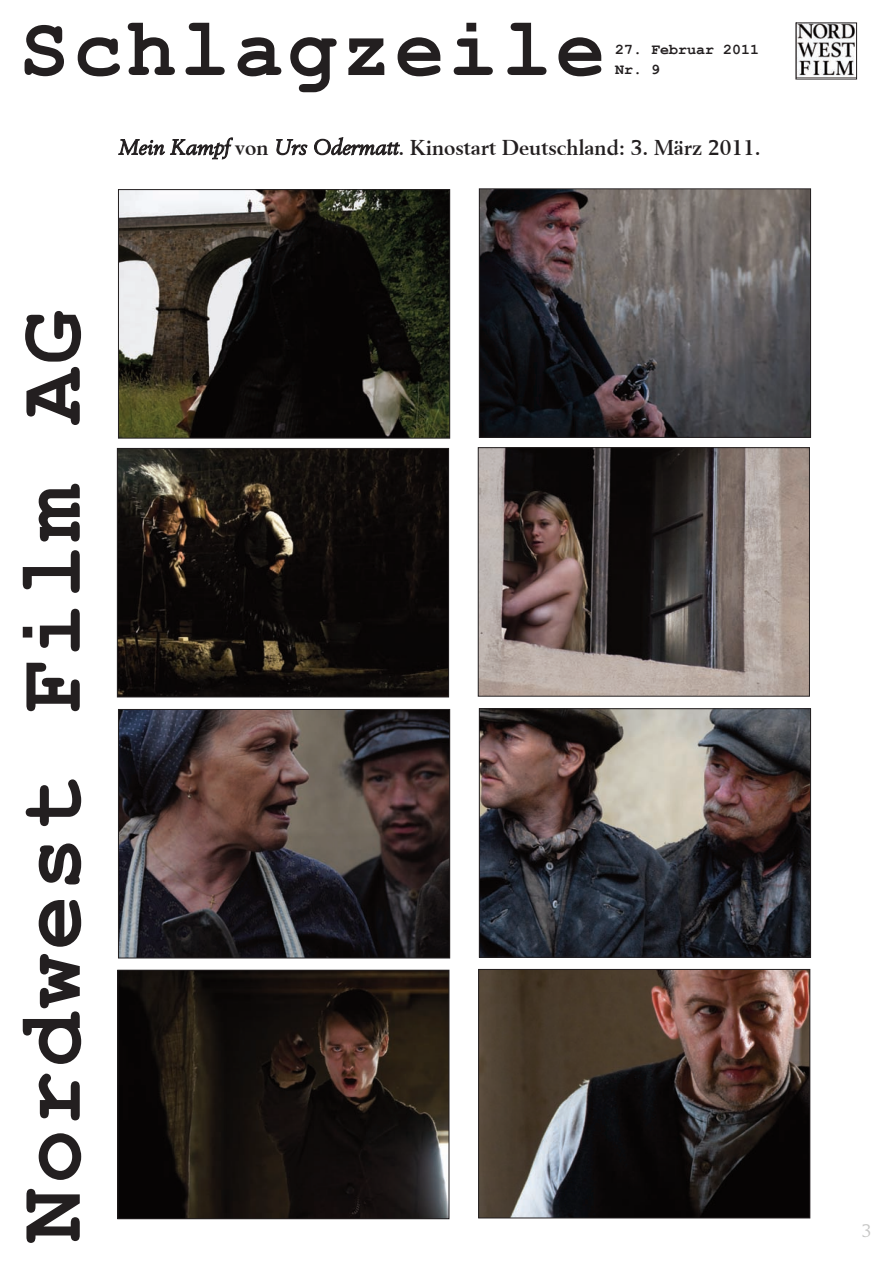
<style>
.page{position:relative;width:893px;height:1263px;background:#fff}
.page>*{position:absolute;margin:0;border:0;box-sizing:border-box;transform-origin:0 0}
.t1{font:700 90px "Courier New";letter-spacing:.05em;color:#231f20}
.t2{font:700 82.5px "Courier New";letter-spacing:.05em;color:#231f20}
.t3{font:700 21px "Berling";color:#231f20}
.t4{font:18px "Berling";color:#c7c7c6}
.t5{font:700 15px/19.6px "Courier New";color:#231f20}
.s1{font-weight:400;font-style:italic}
</style>
<div class="page">
<img style="left:798px;top:25px;width:57px;height:52px">
<div style="left:796px;top:23px;width:61px;height:56px;border:1px solid #231f20"></div>
<img style="left:120px;top:191px;width:328px;height:245px">
<div style="left:118px;top:189px;width:332px;height:249px;border:1px solid #231f20"></div>
<img style="left:481px;top:191px;width:328px;height:245px">
<div style="left:479px;top:189px;width:332px;height:249px;border:1px solid #231f20"></div>
<img style="left:120px;top:972px;width:327px;height:245px">
<div style="left:118px;top:970px;width:331px;height:249px;border:1px solid #231f20"></div>
<img style="left:480px;top:971px;width:328px;height:245px">
<div style="left:478px;top:969px;width:332px;height:249px;border:1px solid #231f20"></div>
<img style="left:119px;top:450px;width:328px;height:245px">
<div style="left:117px;top:448px;width:332px;height:249px;border:1px solid #231f20"></div>
<img style="left:480px;top:449px;width:328px;height:245px">
<div style="left:478px;top:447px;width:332px;height:249px;border:1px solid #231f20"></div>
<img style="left:120px;top:711px;width:328px;height:245px">
<div style="left:118px;top:709px;width:332px;height:249px;border:1px solid #231f20"></div>
<img style="left:481px;top:710px;width:328px;height:245px">
<div style="left:479px;top:708px;width:332px;height:249px;border:1px solid #231f20"></div>
<h2 class="t2" style="left:19px;top:6px;width:587px">Schlagzeile</h2>
<p class="t5" style="left:615px;top:40px;width:146px">27. Februar 2011<br>Nr. 9</p>
<p class="t3" style="left:119px;top:137px;width:643px"><span class="s1">Mein Kampf</span> von <span class="s1">Urs Odermatt</span>. Kinostart Deutschland: 3. März 2011.</p>
<h1 class="t1" style="left:5px;top:1242px;width:933px;rotate:-90deg">Nordwest Film AG</h1>
<p class="t4" style="left:862px;top:1223px;width:12px">3</p>
</div>
